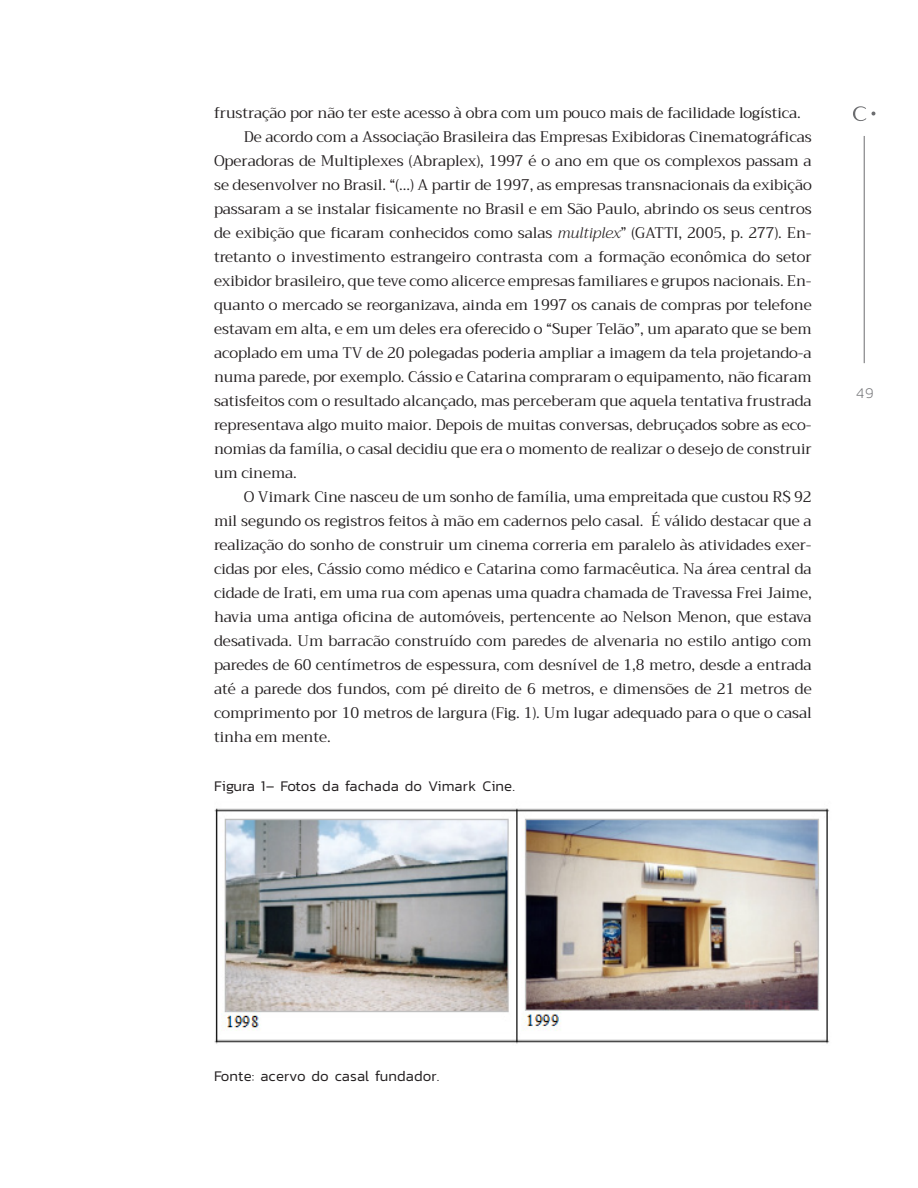
<style>
.page{position:relative;width:918px;height:1188px;background:#fff}
.page>*{position:absolute;margin:0;border:0;box-sizing:border-box;transform-origin:0 0}
.Texto_principal{font:15px/24px "Trirong";letter-spacing:-.005em;color:#231f20;text-align:justify}
.Texto_principal-2{font:300 15px "Kanit";letter-spacing:.005em;color:#231f20}
.t1{font:200 15px "Kanit";color:#6c6d70}
.s1{font-weight:300;font-style:italic}
</style>
<div class="page">
<svg style="left:853px;top:106px;width:13px;height:15px"></svg>
<hr style="left:864px;top:136px;width:1px;height:227px;background:#6c6d70">
<img style="left:214px;top:808px;width:616px;height:236px">
<p class="Texto_principal" style="left:214px;top:101px;width:588px">frustração por não ter este acesso à obra com um pouco mais de facilidade logística.</p>
<p class="Texto_principal" style="left:214px;top:125px;width:599px;text-indent:30px">De acordo com a Associação Brasileira das Empresas Exibidoras Cinematográficas Operadoras de Multiplexes (Abraplex), 1997 é o ano em que os complexos passam a se desenvolver no Brasil. “(...) A partir de 1997, as empresas transnacionais da exibição passaram a se instalar fisicamente no Brasil e em São Paulo, abrindo os seus centros de exibição que ficaram conhecidos como salas <span class="s1">multiplex</span>” (GATTI, 2005, p. 277). En&shy;tretanto o investimento estrangeiro contrasta com a formação econômica do setor exibidor brasileiro, que teve como alicerce empresas familiares e grupos nacionais. En&shy;quanto o mercado se reorganizava, ainda em 1997 os canais de compras por telefone estavam em alta, e em um deles era oferecido o “Super Telão”, um aparato que se bem acoplado em uma TV de 20 polegadas poderia ampliar a imagem da tela projetando-a numa parede, por exemplo. Cássio e Catarina compraram o equipamento, não ficaram satisfeitos com o resultado alcançado, mas perceberam que aquela tentativa frustrada representava algo muito maior. Depois de muitas conversas, debruçados sobre as eco&shy;nomias da família, o casal decidiu que era o momento de realizar o desejo de construir um cinema.</p>
<p class="Texto_principal" style="left:214px;top:485px;width:599px;text-indent:30px">O Vimark Cine nasceu de um sonho de família, uma empreitada que custou R$ 92 mil segundo os registros feitos à mão em cadernos pelo casal. É válido destacar que a realização do sonho de construir um cinema correria em paralelo às atividades exer&shy;cidas por eles, Cássio como médico e Catarina como farmacêutica. Na área central da cidade de Irati, em uma rua com apenas uma quadra chamada de Travessa Frei Jaime, havia uma antiga oficina de automóveis, pertencente ao Nelson Menon, que estava desativada. Um barracão construído com paredes de alvenaria no estilo antigo com paredes de 60 centímetros de espessura, com desnível de 1,8 metro, desde a entrada até a parede dos fundos, com pé direito de 6 metros, e dimensões de 21 metros de comprimento por 10 metros de largura (Fig. 1). Um lugar adequado para o que o casal tinha em mente.</p>
<p class="Texto_principal-2" style="left:214px;top:776px;width:303px">Figura 1– Fotos da fachada do Vimark Cine.</p>
<p class="t1" style="left:856px;top:383px;width:19px">49</p>
<p class="Texto_principal-2" style="left:214px;top:1065px;width:227px">Fonte: acervo do casal fundador.</p>
</div>
